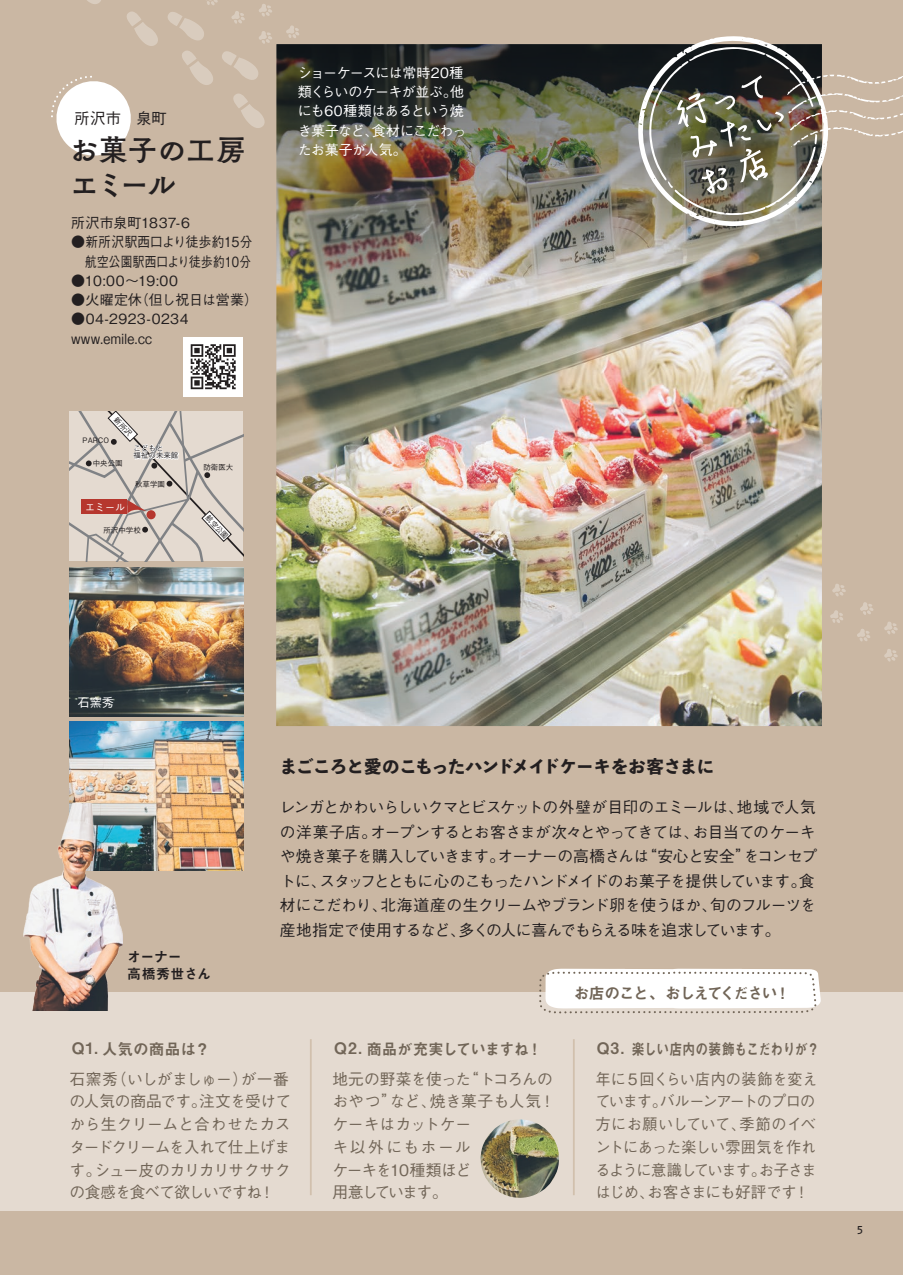
<style>
.page{position:relative;width:903px;height:1275px;background:#cab7a3}
.page>*{position:absolute;margin:0;border:0;box-sizing:border-box;transform-origin:0 0}
.t1{font:30.1px/35.5px "Tsuku Old Gothic Std B";letter-spacing:-.055em;color:#231f20}
.t2{font:17.5px "Toppan Bunkyu Midashi Go Std EB";letter-spacing:-.045em;color:#231f20}
.t3{font:500 15.75px/24.5px "Gothic BBB Pro";letter-spacing:-.045em;color:#231f20}
.t4{font:500 15.75px "Gothic BBB Pro";letter-spacing:-.04em;color:#716557}
.t5{font:500 15.75px/22.8px "Gothic BBB Pro";letter-spacing:-.04em;color:#716557;text-align:right;scale:.96 1}
.t6{font:500 15.75px/22.8px "Gothic BBB Pro";letter-spacing:-.015em;color:#716557}
.t7{font:500 15.75px/22.8px "Gothic BBB Pro";color:#716557}
.t8{font:500 15.75px "Gothic BBB Pro";letter-spacing:-.065em;color:#231f20}
.t9{font:500 15.75px "Gothic BBB Pro";letter-spacing:-.075em;color:#231f20}
.t10{font:15.75px "Midashi Go Pr 6 N MB31";letter-spacing:-.025em;color:#716557}
.t11{font:500 15.75px "Gothic BBB Pro";letter-spacing:-.08em;color:#716557}
.t12{font:15.75px "Midashi Go Pr 6 N MB31";letter-spacing:-.025em;color:#716557;scale:.81 1}
.t13{font:15.75px "Midashi Go Pr 6 N MB31";letter-spacing:-.115em;color:#716557}
.t14{font:500 15.75px "Gothic BBB Pro";letter-spacing:-.065em;color:#716557}
.t15{font:500 15.75px "Gothic BBB Pro";letter-spacing:-.08em;color:#716557;scale:.96 1}
.t16{font:500 15.75px "Gothic BBB Pro";letter-spacing:-.005em;color:#231f20}
.t17{font:15.75px "Midashi Go Pr 6 N MB31";letter-spacing:.005em;color:#716557}
.t18{font:500 15.75px "Gothic BBB Pro";letter-spacing:-.005em;color:#716557;scale:.96 1}
.t19{font:500 15.75px "Gothic BBB Pro";letter-spacing:-.06em;color:#716557}
.t20{font:500 15.4px "Gothic BBB Pro";color:#231f20}
.t21{font:500 14px/19.2px "Gothic BBB Pr 6 N";letter-spacing:.015em;color:#231f20;text-align:right}
.t22{font:500 14px/19.2px "Gothic BBB Pr 6 N";letter-spacing:-.045em;color:#fff;text-align:right}
.t23{font:500 14px/19.2px "Gothic BBB Pr 6 N";letter-spacing:-.025em;color:#231f20}
.t24{font:14px/17.5px "Midashi Go Pr 6 N MB31";letter-spacing:-.02em;color:#231f20}
.t25{font:500 12.25px "Gothic BBB Pro";color:#fff}
.t26{font:11.03px "OCRB Std";color:#231f20}
.t27{font:500 9.97px "Gothic BBB Pro";color:#fff}
.t28{font:500 7.52px/7.5px "Gothic BBB Pro";color:#231f20}
.t29{font:500 7.52px "Gothic BBB Pro";color:#231f20;scale:.94 1}
</style>
<div class="page">
<svg style="left:286px;top:25px;width:13px;height:13px"></svg>
<div style="left:0;top:993px;width:903px;height:218px;background:#e4dad0"></div>
<svg style="left:860px;top:602px;width:14px;height:13px"></svg>
<svg style="left:830px;top:610px;width:13px;height:13px"></svg>
<svg style="left:884px;top:622px;width:14px;height:12px"></svg>
<svg style="left:857px;top:629px;width:13px;height:13px"></svg>
<svg style="left:832px;top:584px;width:14px;height:13px"></svg>
<svg style="left:884px;top:649px;width:14px;height:13px"></svg>
<img style="left:276px;top:377px;width:546px;height:349px">
<svg style="left:51px;top:0;width:221px;height:156px"></svg>
<img style="left:69px;top:722px;width:174px;height:149px">
<svg style="left:538px;top:969px;width:283px;height:45px;background:#f6f4f2"></svg>
<hr style="left:310px;top:1039px;width:2px;height:156px;background:#d1c0ad">
<hr style="left:573px;top:1039px;width:2px;height:156px;background:#d1c0ad">
<div style="left:183px;top:337px;width:60px;height:59px;background:#fff"></div>
<svg style="left:191px;top:344px;width:45px;height:45px"></svg>
<img style="left:481px;top:1119px;width:78px;height:79px;border-radius:39px">
<img style="left:276px;top:44px;width:546px;height:333px">
<img style="left:638px;top:36px;width:265px;height:193px">
<img style="left:23px;top:804px;width:100px;height:207px">
<img style="left:69px;top:568px;width:174px;height:148px">
<svg style="left:69px;top:411px;width:174px;height:150px;background:#d6c9c1"></svg>
<p class="t20" style="left:75px;top:106px;width:94px">所沢市　泉町</p>
<h1 class="t1" style="left:69px;top:131px;width:179px">お菓子の工房エミール</h1>
<p class="t21" style="left:71px;top:212px;width:120px">所沢市泉町1837-6</p>
<p class="t21" style="left:71px;top:232px;width:183px">●新所沢駅西口より徒歩約15分航空公園駅西口より徒歩約10分</p>
<p class="t23" style="left:135px;top:270px;width:125px;text-indent:-64px">●10:00~19:00<br>（但し祝日は営業(</p>
<p class="t21" style="left:71px;top:289px;width:72px">●火曜定休</p>
<p class="t21" style="left:71px;top:309px;width:119px;text-align:left">●04-2923-0234 www.emile.cc</p>
<p class="t28" style="left:83px;top:435px;width:28px">PARCO</p>
<p class="t28" style="left:93px;top:459px;width:31px">中央公園</p>
<p class="t27" style="left:85px;top:499px;width:41px">エミール</p>
<p class="t28" style="left:134px;top:443px;width:46px">こどもと<br>福祉の未来館</p>
<p class="t28" style="left:135px;top:479px;width:31px">秋草学園</p>
<p class="t28" style="left:103px;top:525px;width:39px">所沢中学校</p>
<p class="t28" style="left:203px;top:462px;width:31px">防衛医大</p>
<p class="t29" style="left:212px;top:512px;width:31px;rotate:47deg">航空公園</p>
<p class="t22" style="left:298px;top:62px;width:170px">ショーケースには常時20種類くらいのケーキが並ぶ他。にも60種類はあるという焼食材にこだわっ</p>
<p class="t22" style="left:298px;top:120px;width:111px;text-align:left">き菓子など、<br>たお菓子が人気。</p>
<p class="t25" style="left:77px;top:693px;width:38px">石窯秀</p>
<p class="t24" style="left:127px;top:947px;width:85px">オーナー<br>高橋秀世さん</p>
<p class="t2" style="left:280px;top:753px;width:436px">まごころと愛のこもったハンドメイドケーキをお客さまに</p>
<p class="t3" style="left:737px;top:793px;width:81px">地域で人気</p>
<p class="t3" style="left:692px;top:793px;width:125px;text-indent:-412px">レンガとかわいらしいクマとビスケットの外壁が目印のエミールは、<br>お目当てのケーキ</p>
<p class="t8" style="left:370px;top:819px;width:331px">オープンするとお客さまが次々とやってきては、</p>
<p class="t3" style="left:280px;top:818px;width:99px">の洋菓子店。</p>
<p class="t3" style="left:743px;top:842px;width:75px">をコンセプ</p>
<p class="t3" style="left:641px;top:842px;width:111px">“安心と安全”</p>
<p class="t3" style="left:498px;top:842px;width:153px">オーナーの高橋さんは</p>
<p class="t3" style="left:319px;top:842px;width:497px;text-indent:-40px">や焼き菓子を購入していきます。<br>スタッフとともに心のこもったハンドメイドのお菓子を提供しています食。</p>
<p class="t3" style="left:280px;top:867px;width:49px">トに、</p>
<p class="t3" style="left:380px;top:891px;width:339px">北海道産の生クリームやブランド卵を使うほか、</p>
<p class="t3" style="left:710px;top:891px;width:107px">旬のフルーツを</p>
<p class="t3" style="left:280px;top:891px;width:109px">材にこだわり、</p>
<p class="t9" style="left:458px;top:917px;width:324px">多くの人に喜んでもらえる味を追求しています。</p>
<p class="t16" style="left:280px;top:917px;width:188px">産地指定で使用するなど、</p>
<p class="t13" style="left:574px;top:980px;width:205px">お店のこと、おしえてください</p>
<p class="t10" style="left:775px;top:980px;width:17px">!</p>
<p class="t17" style="left:72px;top:1036px;width:140px">Q1. 人気の商品は?</p>
<p class="t19" style="left:111px;top:1066px;width:139px">（いしがましゅー）</p>
<p class="t4" style="left:69px;top:1066px;width:50px">石窯秀</p>
<p class="t4" style="left:241px;top:1066px;width:50px">が一番</p>
<p class="t4" style="left:69px;top:1089px;width:139px">の人気の商品です。</p>
<p class="t7" style="left:69px;top:1111px;width:223px">から生クリームと合わせたカス</p>
<p class="t11" style="left:69px;top:1134px;width:222px">タードクリームを入れて仕上げま</p>
<p class="t4" style="left:94px;top:1157px;width:197px">シュー皮のカリカリサクサク</p>
<p class="t4" style="left:199px;top:1089px;width:93px">注文を受けて</p>
<p class="t4" style="left:69px;top:1157px;width:34px">す。</p>
<p class="t14" style="left:69px;top:1180px;width:194px">の食感を食べて欲しいですね</p>
<p class="t4" style="left:259px;top:1180px;width:17px">!</p>
<p class="t10" style="left:334px;top:1036px;width:209px">Q2. 商品が充実していますね!</p>
<p class="t4" style="left:463px;top:1066px;width:91px">“トコろんの</p>
<p class="t7" style="left:430px;top:1065px;width:127px;text-indent:-97px">地元の野菜を使った<br>焼き菓子も人気!</p>
<p class="t6" style="left:332px;top:1088px;width:140px">おやつ”<br>ケーキはカットケーキ以外にもホールケーキを10種類ほど用意しています。</p>
<p class="t4" style="left:390px;top:1089px;width:48px">など、</p>
<p class="t12" style="left:632px;top:1036px;width:233px">楽しい店内の装飾もこだわりが?</p>
<p class="t5" style="left:595px;top:1065px;width:233px">年に５回くらい店内の装飾を変えバルーンアートのプロの</p>
<p class="t10" style="left:597px;top:1035px;width:29px">Q3.</p>
<p class="t5" style="left:595px;top:1088px;width:76px">ています。</p>
<p class="t5" style="left:739px;top:1111px;width:81px">季節のイベ</p>
<p class="t18" style="left:595px;top:1111px;width:158px">方にお願いしていて、</p>
<p class="t5" style="left:595px;top:1133px;width:231px">ントにあった楽しい雰囲気を作れ</p>
<p class="t5" style="left:759px;top:1156px;width:62px">お子さま</p>
<p class="t15" style="left:595px;top:1157px;width:179px">るように意識しています。</p>
<p class="t4" style="left:647px;top:1180px;width:151px">お客さまにも好評です</p>
<p class="t4" style="left:595px;top:1180px;width:61px">はじめ、</p>
<p class="t4" style="left:794px;top:1180px;width:17px">!</p>
<p class="t26" style="left:856px;top:1225px;width:9px">5</p>
</div>
